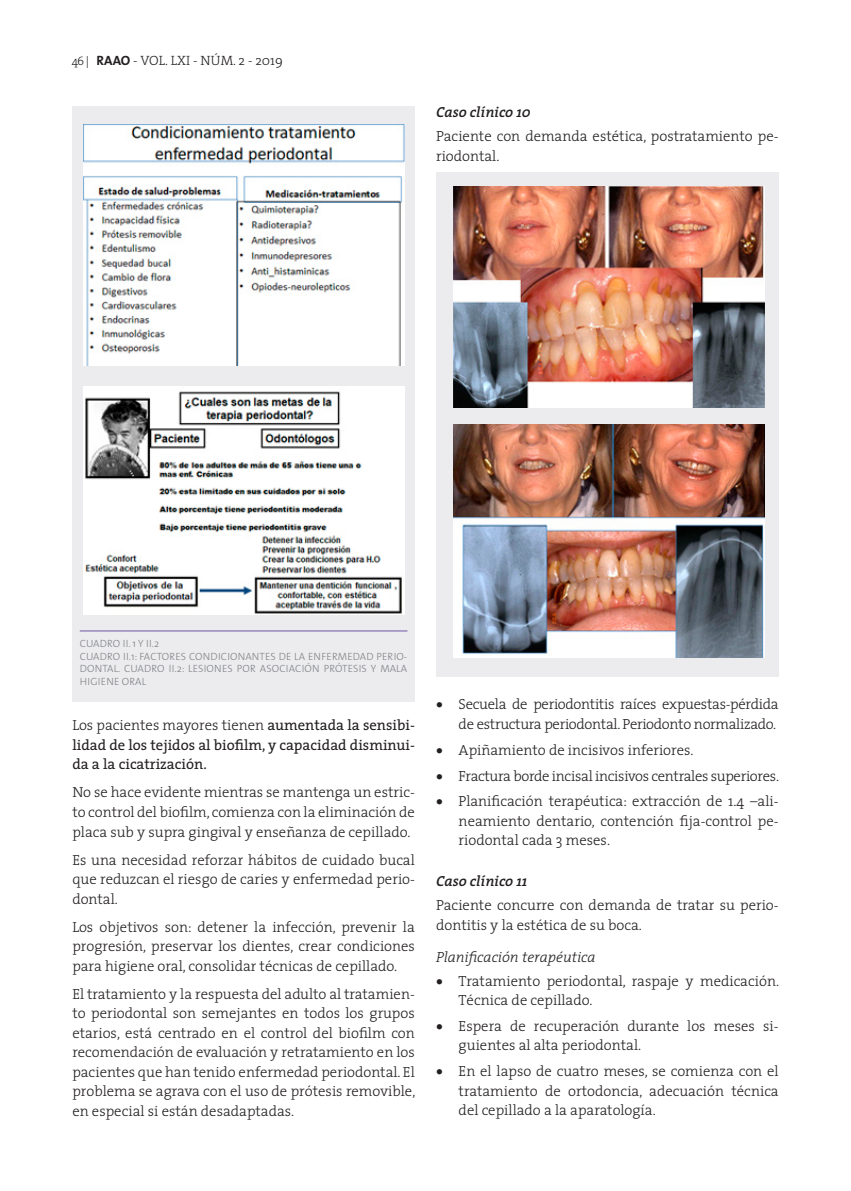
<style>
.page{position:relative;width:851px;height:1191px;background:#fff}
.page>*{position:absolute;margin:0;border:0;box-sizing:border-box;transform-origin:0 0}
.texto_justificado{font:300 14.7px/19.5px "The Serif";color:#231f20;text-align:justify}
.texto_justificado-2{font:300 14.7px/19.5px "The Serif";letter-spacing:-.02em;color:#231f20;text-align:right}
.texto_justificado-3{font:14.7px/19.5px "The Serif";color:#231f20;text-align:justify}
.subtitulo_2{font:italic 600 14.7px "The Serif";color:#231f20}
.subtitulo_3{font:italic 300 14.7px "The Serif";color:#231f20}
.t1{font:300 13.5px "The Serif";letter-spacing:.01em;color:#231f20}
.epigrafe_foto{font:300 10.5px/12.6px "The Sans";letter-spacing:.015em;color:#808285;text-align:justify}
.s1{font-size:12px}
.s2{font-family:"The Sans";font-weight:700}
.s3{font-weight:300}
</style>
<div class="page">
<div style="left:72px;top:106px;width:343px;height:596px;background:#ececee"></div>
<div style="left:436px;top:173px;width:342px;height:504px;background:#ececee"></div>
<img style="left:83px;top:125px;width:321px;height:240px">
<img style="left:83px;top:386px;width:321px;height:229px">
<hr style="left:80px;top:630px;width:327px;height:1px;background:#6f55a3">
<img style="left:453px;top:187px;width:311px;height:221px">
<img style="left:453px;top:425px;width:311px;height:232px">
<p class="t1" style="left:72px;top:49px;width:213px"><span class="s1">46 |</span> <span class="s2">RAAO</span> - VOL. LXI - NÚM. 2 - 2019</p>
<p class="subtitulo_2" style="left:436px;top:100px;width:96px">Caso clínico 10</p>
<p class="texto_justificado" style="left:436px;top:126px;width:344px">Paciente con demanda estética, postratamiento pe&shy;riodontal.</p>
<p class="epigrafe_foto" style="left:80px;top:637px;width:81px">CUADRO II. 1 Y II.2</p>
<p class="epigrafe_foto" style="left:80px;top:649px;width:329px">CUADRO II.1: FACTORES CONDICIONANTES DE LA ENFERMEDAD PERIO-DONTAL. CUADRO II.2: LESIONES POR ASOCIACIÓN PRÓTESIS Y MALA HIGIENE ORAL</p>
<p class="texto_justificado-3" style="left:72px;top:715px;width:344px"><span class="s3">Los pacientes mayores tienen</span> aumentada la sensibi&shy;lidad de los tejidos al biofilm, y capacidad disminui&shy;da a la cicatrización.</p>
<p class="texto_justificado" style="left:72px;top:782px;width:344px">No se hace evidente mientras se mantenga un estric&shy;to control del biofilm, comienza con la eliminación de placa sub y supra gingival y enseñanza de cepillado.</p>
<p class="texto_justificado" style="left:72px;top:849px;width:344px">Es una necesidad reforzar hábitos de cuidado bucal que reduzcan el riesgo de caries y enfermedad perio&shy;dontal.</p>
<p class="texto_justificado" style="left:72px;top:916px;width:344px">Los objetivos son: detener la infección, prevenir la progresión, preservar los dientes, crear condiciones para higiene oral, consolidar técnicas de cepillado.</p>
<p class="texto_justificado" style="left:72px;top:983px;width:344px">El tratamiento y la respuesta del adulto al tratamien&shy;to periodontal son semejantes en todos los grupos etarios, está centrado en el control del biofilm con recomendación de evaluación y retratamiento en los pacientes que han tenido enfermedad periodontal. El problema se agrava con el uso de prótesis removible, en especial si están desadaptadas.</p>
<p class="texto_justificado-2" style="left:436px;top:694px;width:344px">• Secuela de periodontitis raíces expuestas-pérdida de estructura periodontal. Periodonto normalizado.</p>
<p class="texto_justificado" style="left:436px;top:739px;width:259px">• Apiñamiento de incisivos inferiores.</p>
<p class="texto_justificado-2" style="left:436px;top:765px;width:344px">• Fractura borde incisal incisivos centrales superiores.</p>
<p class="texto_justificado" style="left:458px;top:791px;width:321px;text-indent:-22px">• Planificación terapéutica: extracción de 1.4 –ali&shy;neamiento dentario, contención fija-control pe&shy;riodontal cada 3 meses.</p>
<p class="subtitulo_2" style="left:436px;top:869px;width:93px">Caso clínico 11</p>
<p class="texto_justificado" style="left:436px;top:894px;width:344px">Paciente concurre con demanda de tratar su perio&shy;dontitis y la estética de su boca.</p>
<p class="subtitulo_3" style="left:436px;top:944px;width:161px">Planificación terapéutica</p>
<p class="texto_justificado" style="left:458px;top:970px;width:322px;text-indent:-22px">• Tratamiento periodontal, raspaje y medicación.<br>Técnica de cepillado.</p>
<p class="texto_justificado" style="left:458px;top:1015px;width:321px;text-indent:-22px">• Espera de recuperación durante los meses si&shy;guientes al alta periodontal.</p>
<p class="texto_justificado" style="left:458px;top:1061px;width:321px;text-indent:-22px">• En el lapso de cuatro meses, se comienza con el tratamiento de ortodoncia, adecuación técnica del cepillado a la aparatología.</p>
</div>
